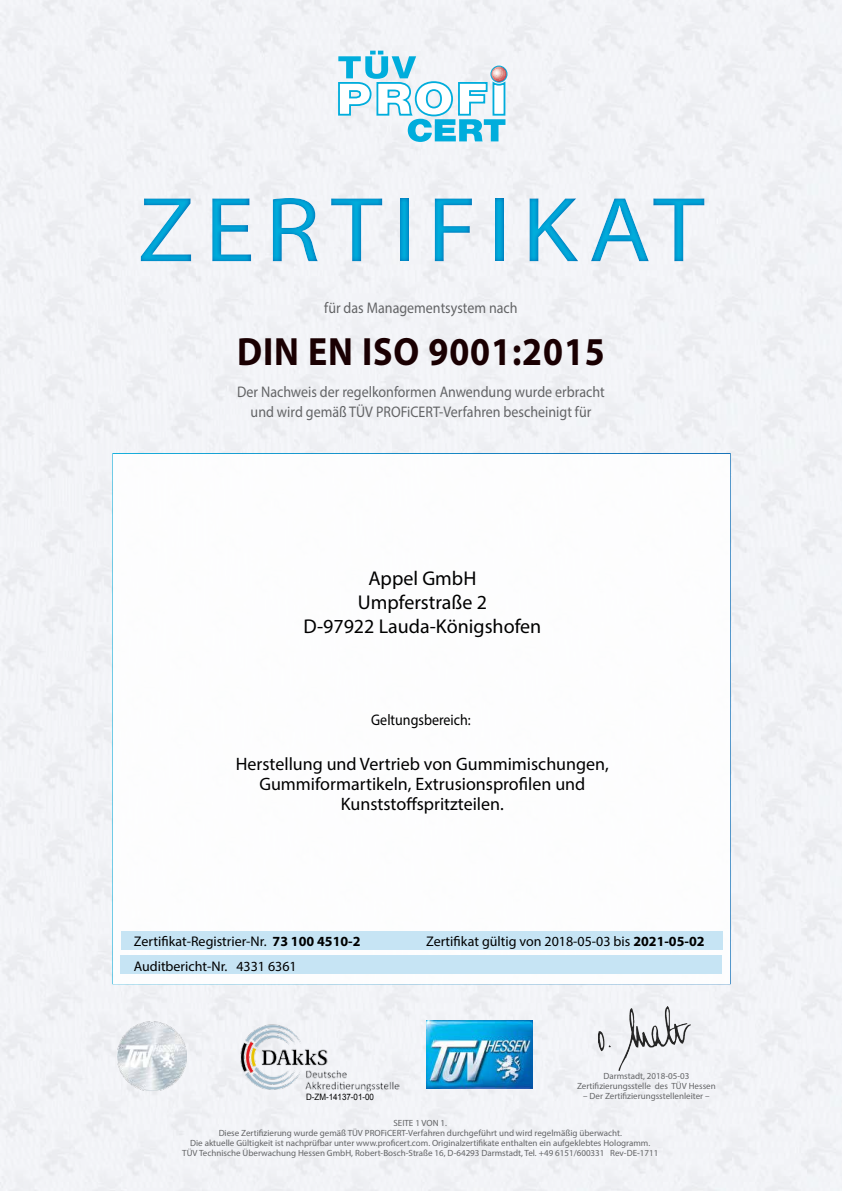
<style>
.page{position:relative;width:842px;height:1191px;background:#f2f3f7}
.page>*{position:absolute;margin:0;border:0;box-sizing:border-box;transform-origin:0 0}
.t1{font:93px "Myriad Pro";letter-spacing:.1em;color:#00addc;scale:1.1 1}
.t2{font:700 39.6px "Myriad Pro";letter-spacing:.025em;color:#1a0002;scale:.91 1}
.t3{font:20px/24px "Myriad Pro";color:#000;text-align:center}
.t4{font:18px/20px "Myriad Pro";color:#000;text-align:center}
.t5{font:15.4px/20px "Myriad Pro";color:#636466;text-align:center;scale:.91 1}
.t6{font:15.4px "Myriad Pro";color:#000;scale:.91 1}
.t7{font:14px/24.6px "Myriad Pro";color:#000}
.t8{font:9px/10px "Myriad Pro";color:#636466;text-align:center}
.t9{font:8.8px "Arial";color:#000;scale:.91 1}
.s1{font-weight:700}
</style>
<div class="page">
<svg style="left:338px;top:51px;width:169px;height:91px"></svg>
<img style="left:241px;top:1024px;width:158px;height:67px">
<img style="left:427px;top:1020px;width:106px;height:69px">
<div style="left:112px;top:453px;width:619px;height:531px;background:#fff;border:2px solid #fff"></div>
<div style="left:120px;top:955px;width:602px;height:19px;background:#c0e2f3"></div>
<div style="left:121px;top:931px;width:601px;height:19px;background:#c0e2f3"></div>
<img style="left:598px;top:1006px;width:92px;height:64px">
<div style="left:0;top:172px;width:842px;height:114px;background:#006bb6;opacity:.75"></div>
<img style="left:117px;top:1021px;width:70px;height:69px">
<h1 class="t1" style="left:138px;top:173px;width:517px">ZERTIFIKAT</h1>
<h3 class="t5" style="left:324px;top:298px;width:214px">für das Managementsystem nach</h3>
<h2 class="t2" style="left:237px;top:326px;width:406px">DIN EN ISO 9001:2015</h2>
<h3 class="t5" style="left:237px;top:381px;width:405px">Der Nachweis der regelkonformen Anwendung wurde erbracht und wird gemäß TÜV PROFiCERT-Verfahren bescheinigt für</h3>
<h3 class="t3" style="left:303px;top:566px;width:239px">Appel GmbH<br>Umpferstraße 2<br>D-97922 Lauda-Königshofen</h3>
<h3 class="t6" style="left:371px;top:710px;width:111px">Geltungsbereich:</h3>
<h3 class="t4" style="left:236px;top:754px;width:375px">Herstellung und Vertrieb von Gummimischungen,<br>Gummiformartikeln, Extrusionsprofilen und<br>Kunststoffspritzteilen.</h3>
<h3 class="t7" style="left:134px;top:929px;width:228px">Zertifikat-Registrier-Nr. <span class="s1">73 100 4510-2<br></span>Auditbericht-Nr. 4331 6361</h3>
<h3 class="t7" style="left:426px;top:929px;width:280px">Zertifikat gültig von 2018-05-03 bis <span class="s1">2021-05-02</span></h3>
<p class="t8" style="left:577px;top:1071px;width:140px">Darmstadt, 2018-05-03<br>Zertifizierungsstelle des TÜV Hessen</p>
<p class="t9" style="left:306px;top:1090px;width:76px">D-ZM-14137-01-00</p>
<p class="t8" style="left:583px;top:1091px;width:128px">– Der Zertifizierungsstellenleiter –</p>
<p class="t8" style="left:182px;top:1118px;width:478px">SEITE 1 VON 1.<br>Diese Zertifizierung wurde gemäß TÜV PROFiCERT-Verfahren durchgeführt und wird regelmäßig überwacht.<br>Die aktuelle Gültigkeit ist nachprüfbar unter www.proficert.com. Originalzertifikate enthalten ein aufgeklebtes Hologramm.<br>TÜV Technische Überwachung Hessen GmbH, Robert-Bosch-Straße 16, D-64293 Darmstadt, Tel. +49 6151/600331 Rev-DE-1711</p>
</div>
